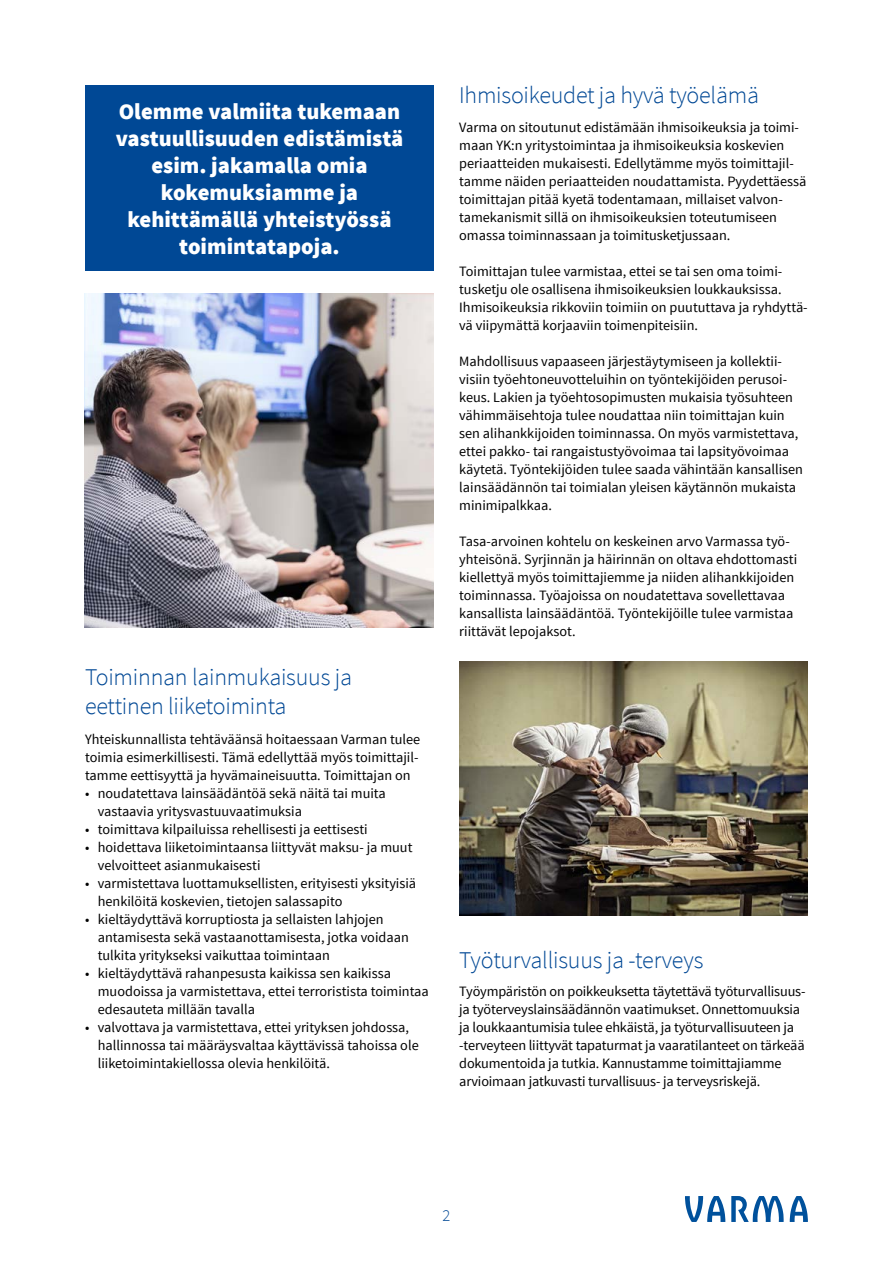
<style>
.page{position:relative;width:893px;height:1263px;background:#fff}
.page>*{position:absolute;margin:0;border:0;box-sizing:border-box;transform-origin:0 0}
.t1{font:300 24px/28.8px "Source Sans Pro";letter-spacing:-.01em;color:#004895}
.t2{font:900 22.5px/27px "Source Sans Pro";color:#fff;text-align:center}
.t3{font:300 16.5px "Source Sans Pro";color:#004895}
.t4{font:14.25px/18px "Source Sans Pro";color:#000}
</style>
<div class="page">
<svg style="left:731px;top:1196px;width:53px;height:26px"></svg>
<svg style="left:685px;top:1196px;width:40px;height:26px"></svg>
<svg style="left:790px;top:1196px;width:18px;height:26px"></svg>
<div style="left:85px;top:85px;width:349px;height:186px;background:#004895"></div>
<img style="left:84px;top:293px;width:350px;height:334px">
<img style="left:459px;top:661px;width:349px;height:255px">
<h2 class="t2" style="left:116px;top:99px;width:289px">Olemme valmiita tukemaan vastuullisuuden edistämistä esim. jakamalla omia kokemuksiamme ja kehittämällä yhteistyössä toimintatapoja.</h2>
<h1 class="t1" style="left:85px;top:663px;width:268px">Toiminnan lainmukaisuus ja eettinen liiketoiminta</h1>
<p class="t4" style="left:85px;top:730px;width:337px">Yhteiskunnallista tehtäväänsä hoitaessaan Varman tulee toimia esimerkillisesti. Tämä edellyttää myös toimittajil&shy;tamme eettisyyttä ja hyvämaineisuutta. Toimittajan on</p>
<p class="t4" style="left:98px;top:784px;width:290px;text-indent:-13px">• noudatettava lainsäädäntöä sekä näitä tai muita vastaavia yritysvastuuvaatimuksia</p>
<p class="t4" style="left:85px;top:820px;width:284px">• toimittava kilpailuissa rehellisesti ja eettisesti</p>
<p class="t4" style="left:98px;top:838px;width:316px;text-indent:-13px">• hoidettava liiketoimintaansa liittyvät maksu- ja muut velvoitteet asianmukaisesti</p>
<p class="t4" style="left:98px;top:874px;width:320px;text-indent:-13px">• varmistettava luottamuksellisten, erityisesti yksityisiä henkilöitä koskevien, tietojen salassapito</p>
<p class="t4" style="left:98px;top:910px;width:312px;text-indent:-13px">• kieltäydyttävä korruptiosta ja sellaisten lahjojen antamisesta sekä vastaanottamisesta, jotka voidaan tulkita yritykseksi vaikuttaa toimintaan</p>
<p class="t4" style="left:98px;top:964px;width:333px;text-indent:-13px">• kieltäydyttävä rahanpesusta kaikissa sen kaikissa muodoissa ja varmistettava, ettei terroristista toimintaa edesauteta millään tavalla</p>
<p class="t4" style="left:98px;top:1018px;width:322px;text-indent:-13px">• valvottava ja varmistettava, ettei yrityksen johdossa, hallinnossa tai määräysvaltaa käyttävissä tahoissa ole liiketoimintakiellossa olevia henkilöitä.</p>
<h1 class="t1" style="left:459px;top:81px;width:301px">Ihmisoikeudet ja hyvä työelämä</h1>
<p class="t4" style="left:459px;top:118px;width:349px">Varma on sitoutunut edistämään ihmisoikeuksia ja toimi&shy;maan YK:n yritystoimintaa ja ihmisoikeuksia koskevien periaatteiden mukaisesti. Edellytämme myös toimittajil&shy;tamme näiden periaatteiden noudattamista. Pyydettäessä toimittajan pitää kyetä todentamaan, millaiset valvon&shy;tamekanismit sillä on ihmisoikeuksien toteutumiseen omassa toiminnassaan ja toimitusketjussaan.</p>
<p class="t4" style="left:459px;top:262px;width:350px">Toimittajan tulee varmistaa, ettei se tai sen oma toimi&shy;tusketju ole osallisena ihmisoikeuksien loukkauksissa.<br>Ihmisoikeuksia rikkoviin toimiin on puututtava ja ryhdyttä&shy;vä viipymättä korjaaviin toimenpiteisiin.</p>
<p class="t4" style="left:459px;top:352px;width:345px">Mahdollisuus vapaaseen järjestäytymiseen ja kollektii&shy;visiin työehtoneuvotteluihin on työntekijöiden perusoi&shy;keus. Lakien ja työehtosopimusten mukaisia työsuhteen vähimmäisehtoja tulee noudattaa niin toimittajan kuin sen alihankkijoiden toiminnassa. On myös varmistettava, ettei pakko- tai rangaistustyövoimaa tai lapsityövoimaa käytetä. Työntekijöiden tulee saada vähintään kansallisen lainsäädännön tai toimialan yleisen käytännön mukaista minimipalkkaa.</p>
<p class="t4" style="left:459px;top:532px;width:339px">Tasa-arvoinen kohtelu on keskeinen arvo Varmassa työ&shy;yhteisönä. Syrjinnän ja häirinnän on oltava ehdottomasti kiellettyä myös toimittajiemme ja niiden alihankkijoiden toiminnassa. Työajoissa on noudatettava sovellettavaa kansallista lainsäädäntöä. Työntekijöille tulee varmistaa riittävät lepojaksot.</p>
<h1 class="t1" style="left:459px;top:946px;width:246px">Työturvallisuus ja -terveys</h1>
<p class="t4" style="left:459px;top:982px;width:348px">Työympäristön on poikkeuksetta täytettävä työturvallisuus&shy;ja työterveyslainsäädännön vaatimukset. Onnettomuuksia ja loukkaantumisia tulee ehkäistä, ja työturvallisuuteen ja -terveyteen liittyvät tapaturmat ja vaaratilanteet on tärkeää dokumentoida ja tutkia. Kannustamme toimittajiamme arvioimaan jatkuvasti turvallisuus- ja terveysriskejä.</p>
<p class="t3" style="left:443px;top:1206px;width:9px">2</p>
</div>
